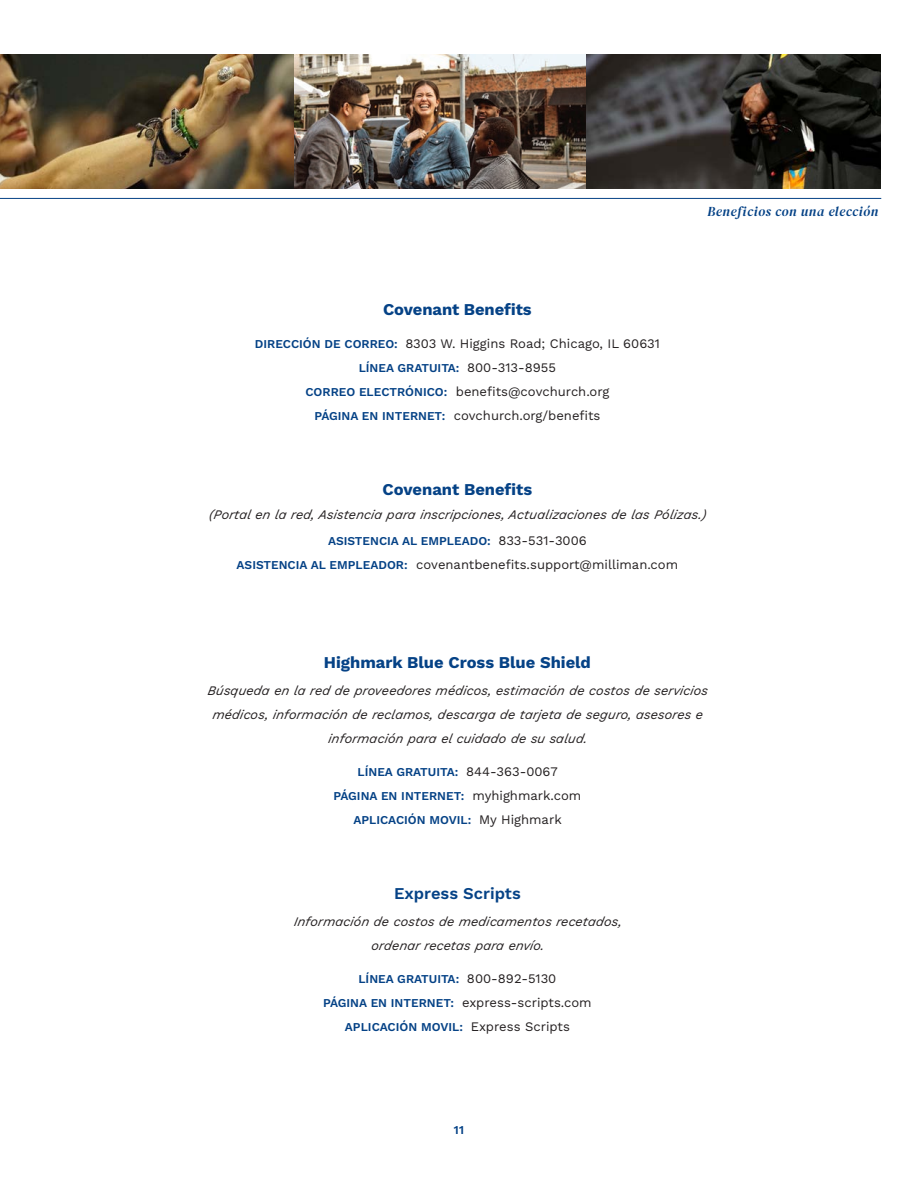
<style>
.page{position:relative;width:918px;height:1188px;background:#fff}
.page>*{position:absolute;margin:0;border:0;box-sizing:border-box;transform-origin:0 0}
.Small_Heading{font:700 16.5px "Work Sans";color:#054286}
.Small_Heading-2{font:600 16.5px "Work Sans";color:#054286}
.t1{font:italic 13.5px "DM Serif Display";letter-spacing:.04em;color:#054286}
.Body-1st_prgh_No_indent{font:italic 13.05px/24px "Work Sans";color:#231f20;text-align:center}
.Body-1st_prgh_No_indent-2{font:13.05px "Work Sans";color:#231f20}
.Small_Heading-3{font:italic 13.05px "Work Sans";color:#231f20}
.Body-1st_prgh_No_indent-3{font:600 12px "Work Sans";color:#054286}
.s1{font-weight:600;font-size:12px;color:#054286}
.s2{font-weight:400;font-size:13.05px;color:#231f20}
</style>
<div class="page">
<hr style="left:0;top:198px;width:881px;height:1px;background:#054286">
<img style="left:0;top:55px;width:881px;height:134px">
<p class="Small_Heading" style="left:383px;top:297px;width:150px">Covenant Benefits</p>
<p class="Body-1st_prgh_No_indent-2" style="left:255px;top:334px;width:407px"><span class="s1">DIRECCIÓN DE CORREO:</span> 8303 W. Higgins Road; Chicago, IL 60631</p>
<p class="Body-1st_prgh_No_indent-3" style="left:359px;top:359px;width:199px">LÍNEA GRATUITA: <span class="s2">800-313-8955</span></p>
<p class="Body-1st_prgh_No_indent-2" style="left:305px;top:382px;width:305px"><span class="s1">CORREO ELECTRÓNICO:</span> benefits@covchurch.org</p>
<p class="Body-1st_prgh_No_indent-2" style="left:314px;top:406px;width:288px"><span class="s1">PÁGINA EN INTERNET:</span> covchurch.org/benefits</p>
<p class="t1" style="left:707px;top:204px;width:172px">Beneficios con una elección</p>
<p class="Small_Heading" style="left:383px;top:477px;width:151px">Covenant Benefits</p>
<p class="Small_Heading-3" style="left:209px;top:505px;width:498px">(Portal en la red, Asistencia p ara inscrip ciones, Actualizaciones de las Pólizas.)</p>
<p class="Body-1st_prgh_No_indent-3" style="left:328px;top:532px;width:260px">ASISTENCIA AL EMPLEADO: <span class="s2">833-531-3006</span></p>
<p class="Body-1st_prgh_No_indent-2" style="left:237px;top:555px;width:443px"><span class="s1">ASISTENCIA AL EMPLEADOR:</span> covenantbenefits.support@milliman.com</p>
<p class="Small_Heading" style="left:324px;top:650px;width:269px">Highmark Blue Cross Blue Shield</p>
<p class="Body-1st_prgh_No_indent" style="left:207px;top:678px;width:505px">Búsqueda en la red de p roveedores médicos, estimación de costos de servicios médicos, información de reclamos, descarga de tarjeta de seguro, asesores e información p ara el cuidado de su salud.</p>
<p class="Body-1st_prgh_No_indent-3" style="left:358px;top:763px;width:202px">LÍNEA GRATUITA: <span class="s2">844-363-0067</span></p>
<p class="Body-1st_prgh_No_indent-3" style="left:333px;top:787px;width:249px">PÁGINA EN INTERNET: <span class="s2">myhighmark.com</span></p>
<p class="Body-1st_prgh_No_indent-3" style="left:353px;top:811px;width:210px">APLICACIÓN MOVIL: <span class="s2">My Highmark</span></p>
<p class="Small_Heading-2" style="left:394px;top:881px;width:128px">Express Scripts</p>
<p class="Body-1st_prgh_No_indent" style="left:293px;top:909px;width:329px">Información de costos de medicamentos recetados, ordenar recetas p ara envío.</p>
<p class="Body-1st_prgh_No_indent-3" style="left:358px;top:970px;width:199px">LÍNEA GRATUITA: <span class="s2">800-892-5130</span></p>
<p class="Body-1st_prgh_No_indent-2" style="left:323px;top:993px;width:270px"><span class="s1">PÁGINA EN INTERNET:</span> express-scripts.com</p>
<p class="Body-1st_prgh_No_indent-3" style="left:345px;top:1018px;width:226px">APLICACIÓN MOVIL: <span class="s2">Express Scripts</span></p>
<p class="Body-1st_prgh_No_indent-3" style="left:454px;top:1121px;width:12px">11</p>
</div>
